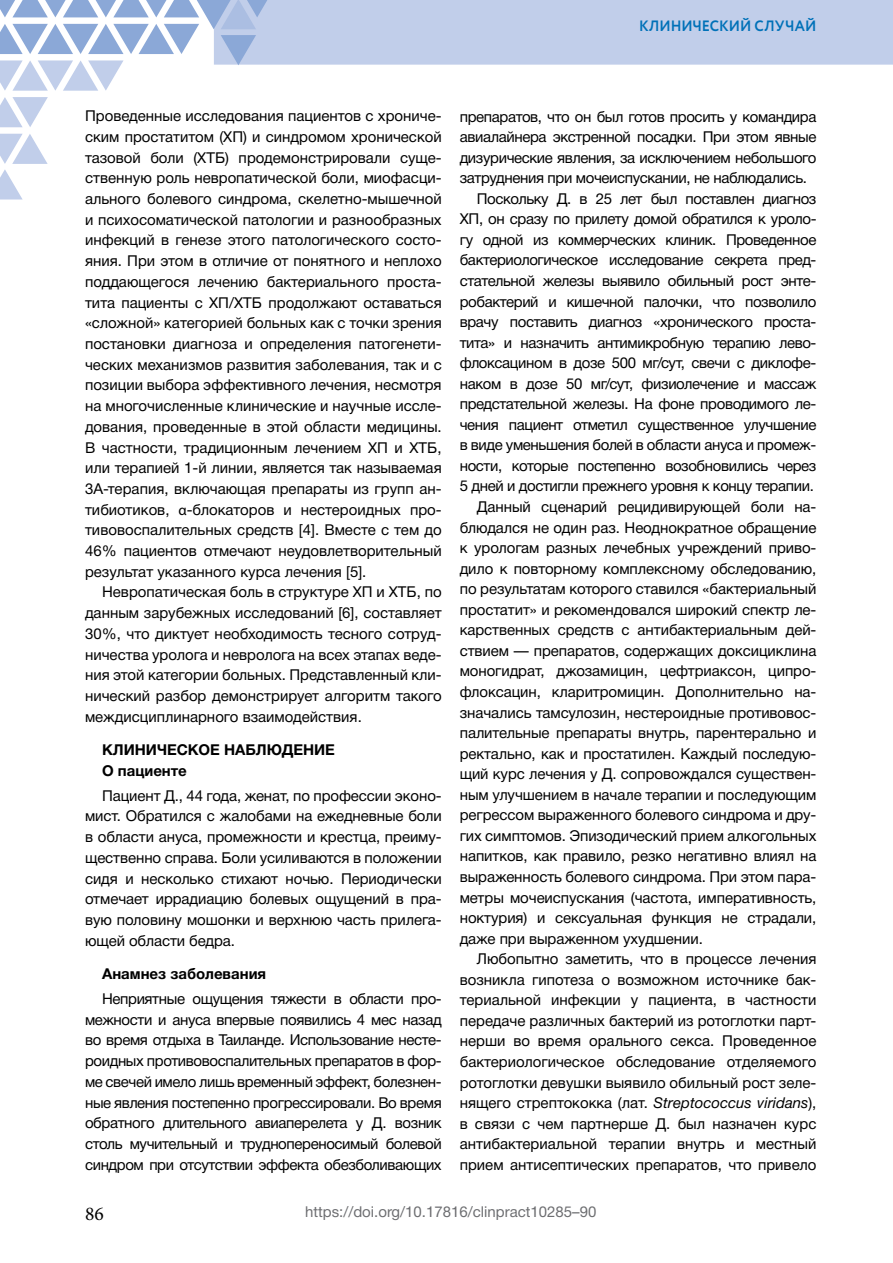
<style>
.page{position:relative;width:893px;height:1263px;background:#fff}
.page>*{position:absolute;margin:0;border:0;box-sizing:border-box;transform-origin:0 0}
.t1{font:19.5px "Minion Pro";color:#000}
.t2{font:15px/20.7px "Helvetica Neue Cyr";letter-spacing:-.005em;color:#000;text-align:justify}
.t3{font:15px "Helvetica Neue Cyr";letter-spacing:-.025em;color:#000}
.t4{font:700 15px/20.7px "Helvetica Neue Cyr";color:#000}
.t5{font:15px "Helvetica Neue Cyr";color:#6d6e71}
.t6{font:700 15px "Circe";color:#0071b8;scale:.95 1}
.s1{font-style:italic}
.s2{font-family:"Myriad Pro"}
</style>
<div class="page">
<svg style="left:0;top:97px;width:48px;height:30px"></svg>
<svg style="left:0;top:134px;width:48px;height:65px"></svg>
<svg style="left:0;top:0;width:893px;height:91px"></svg>
<p class="t6" style="left:639px;top:16px;width:188px">КЛИНИЧЕСКИЙ СЛУЧАЙ</p>
<p class="t3" style="left:460px;top:108px;width:358px">препаратов, что он был готов просить у командира</p>
<p class="t3" style="left:460px;top:129px;width:358px">авиалайнера экстренной посадки. При этом явные</p>
<p class="t3" style="left:460px;top:149px;width:358px">дизурические явления, за исключением небольшого</p>
<p class="t3" style="left:460px;top:170px;width:349px">затруднения при мочеиспускании, не наблюдались.</p>
<p class="t3" style="left:477px;top:190px;width:341px">Поскольку Д. в 25 лет был поставлен диагноз</p>
<p class="t3" style="left:460px;top:211px;width:358px">ХП, он сразу по прилету домой обратился к уроло-</p>
<p class="t3" style="left:460px;top:231px;width:358px">гу одной из коммерческих клиник. Проведенное</p>
<p class="t3" style="left:460px;top:252px;width:358px">бактериологическое исследование секрета пред-</p>
<p class="t3" style="left:460px;top:272px;width:358px">стательной железы выявило обильный рост энте-</p>
<p class="t3" style="left:460px;top:293px;width:358px">робактерий и кишечной палочки, что позволило</p>
<p class="t3" style="left:460px;top:314px;width:358px">врачу поставить диагноз «хронического проста-</p>
<p class="t3" style="left:460px;top:334px;width:358px">тита» и назначить антимикробную терапию лево-</p>
<p class="t3" style="left:460px;top:355px;width:358px">флоксацином в дозе 500 мг/сут, свечи с диклофе-</p>
<p class="t3" style="left:460px;top:375px;width:358px">наком в дозе 50 мг/сут, физиолечение и массаж</p>
<p class="t3" style="left:460px;top:396px;width:358px">предстательной железы. На фоне проводимого ле-</p>
<p class="t3" style="left:460px;top:416px;width:358px">чения пациент отметил существенное улучшение</p>
<p class="t3" style="left:460px;top:437px;width:358px">в виде уменьшения болей в области ануса и промеж-</p>
<p class="t3" style="left:460px;top:457px;width:358px">ности, которые постепенно возобновились через</p>
<p class="t3" style="left:460px;top:478px;width:356px">5 дней и достигли прежнего уровня к концу терапии.</p>
<p class="t2" style="left:477px;top:496px;width:341px">Данный сценарий рецидивирующей боли на-</p>
<p class="t2" style="left:460px;top:517px;width:358px">блюдался не один раз. Неоднократное обращение</p>
<p class="t2" style="left:460px;top:538px;width:358px">к урологам разных лечебных учреждений приво-</p>
<p class="t2" style="left:460px;top:558px;width:358px">дило к повторному комплексному обследованию,</p>
<p class="t2" style="left:460px;top:579px;width:358px">по результатам которого ставился «бактериальный</p>
<p class="t2" style="left:460px;top:599px;width:358px">простатит» и рекомендовался широкий спектр ле-</p>
<p class="t2" style="left:460px;top:620px;width:358px">карственных средств с антибактериальным дей-</p>
<p class="t2" style="left:460px;top:640px;width:358px">ствием — препаратов, содержащих доксициклина</p>
<p class="t2" style="left:460px;top:661px;width:358px">моногидрат, джозамицин, цефтриаксон, ципро-</p>
<p class="t2" style="left:460px;top:681px;width:358px">флоксацин, кларитромицин. Дополнительно на-</p>
<p class="t2" style="left:460px;top:702px;width:358px">значались тамсулозин, нестероидные противовос-</p>
<p class="t2" style="left:460px;top:723px;width:358px">палительные препараты внутрь, парентерально и</p>
<p class="t2" style="left:460px;top:743px;width:358px">ректально, как и простатилен. Каждый последую-</p>
<p class="t2" style="left:460px;top:764px;width:358px">щий курс лечения у Д. сопровождался существен-</p>
<p class="t2" style="left:460px;top:784px;width:358px">ным улучшением в начале терапии и последующим</p>
<p class="t2" style="left:460px;top:805px;width:358px">регрессом выраженного болевого синдрома и дру-</p>
<p class="t2" style="left:460px;top:825px;width:358px">гих симптомов. Эпизодический прием алкогольных</p>
<p class="t2" style="left:460px;top:846px;width:358px">напитков, как правило, резко негативно влиял на</p>
<p class="t2" style="left:460px;top:866px;width:358px">выраженность болевого синдрома. При этом пара-</p>
<p class="t2" style="left:460px;top:887px;width:358px">метры мочеиспускания (частота, императивность,</p>
<p class="t2" style="left:460px;top:907px;width:358px">ноктурия) и сексуальная функция не страдали,</p>
<p class="t2" style="left:460px;top:928px;width:245px">даже при выраженном ухудшении.</p>
<p class="t2" style="left:477px;top:949px;width:341px">Любопытно заметить, что в процессе лечения</p>
<p class="t2" style="left:460px;top:969px;width:358px">возникла гипотеза о возможном источнике бак-</p>
<p class="t2" style="left:460px;top:990px;width:358px">териальной инфекции у пациента, в частности</p>
<p class="t2" style="left:460px;top:1010px;width:358px">передаче различных бактерий из ротоглотки парт-</p>
<p class="t2" style="left:460px;top:1031px;width:358px">нерши во время орального секса. Проведенное</p>
<p class="t2" style="left:460px;top:1051px;width:358px">бактериологическое обследование отделяемого</p>
<p class="t2" style="left:460px;top:1072px;width:358px">ротоглотки девушки выявило обильный рост зеле-</p>
<p class="t2" style="left:460px;top:1092px;width:358px">нящего стрептококка (лат. <span class="s1">Streptococcus viridans</span>),</p>
<p class="t2" style="left:460px;top:1113px;width:358px">в связи с чем партнерше Д. был назначен курс</p>
<p class="t2" style="left:460px;top:1134px;width:358px">антибактериальной терапии внутрь и местный</p>
<p class="t2" style="left:460px;top:1154px;width:358px">прием антисептических препаратов, что привело</p>
<p class="t5" style="left:305px;top:1203px;width:293px">https://doi.org/10.17816/clinpract10285–90</p>
<p class="t2" style="left:85px;top:106px;width:358px">Проведенные исследования пациентов с хрониче&shy;ским простатитом (ХП) и синдромом хронической тазовой боли (ХТБ) продемонстрировали суще&shy;ственную роль невропатической боли, миофасци&shy;ального болевого синдрома, скелетно-мышечной и психосоматической патологии и разнообразных инфекций в генезе этого патологического состо&shy;яния. При этом в отличие от понятного и неплохо поддающегося лечению бактериального проста&shy;тита пациенты с ХП/ХТБ продолжают оставаться «сложной» категорией больных как с точки зрения постановки диагноза и определения патогенети&shy;ческих механизмов развития заболевания, так и с позиции выбора эффективного лечения, несмотря на многочисленные клинические и научные иссле&shy;дования, проведенные в этой области медицины.<br>В частности, традиционным лечением ХП и ХТБ, или терапией 1-й линии, является так называемая 3А-терапия, включающая препараты из групп ан&shy;тибиотиков, <span class="s2">α</span>-блокаторов и нестероидных про&shy;тивовоспалительных средств [4]. Вместе с тем до 46% пациентов отмечают неудовлетворительный результат указанного курса лечения [5].</p>
<p class="t2" style="left:85px;top:582px;width:358px;text-indent:17px">Невропатическая боль в структуре ХП и ХТБ, по данным зарубежных исследований [6], составляет 30%, что диктует необходимость тесного сотруд&shy;ничества уролога и невролога на всех этапах веде&shy;ния этой категории больных. Представленный кли&shy;нический разбор демонстрирует алгоритм такого междисциплинарного взаимодействия.</p>
<p class="t4" style="left:102px;top:739px;width:234px">КЛИНИЧЕСКОЕ НАБЛЮДЕНИЕ<br>О пациенте</p>
<p class="t2" style="left:85px;top:785px;width:358px;text-indent:17px">Пациент Д., 44 года, женат, по профессии эконо&shy;мист. Обратился с жалобами на ежедневные боли в области ануса, промежности и крестца, преиму&shy;щественно справа. Боли усиливаются в положении сидя и несколько стихают ночью. Периодически отмечает иррадиацию болевых ощущений в пра&shy;вую половину мошонки и верхнюю часть прилега&shy;ющей области бедра.</p>
<p class="t4" style="left:102px;top:963px;width:166px">Анамнез заболевания</p>
<p class="t2" style="left:85px;top:988px;width:358px;text-indent:17px">Неприятные ощущения тяжести в области про&shy;межности и ануса впервые появились 4 мес назад во время отдыха в Таиланде. Использование несте&shy;роидных противовоспалительных препаратов в фор&shy;ме свечей имело лишь временный эффект, болезнен&shy;ные явления постепенно прогрессировали. Во время обратного длительного авиаперелета у Д. возник столь мучительный и труднопереносимый болевой синдром при отсутствии эффекта обезболивающих</p>
<h1 class="t1" style="left:85px;top:1200px;width:20px">86</h1>
</div>
